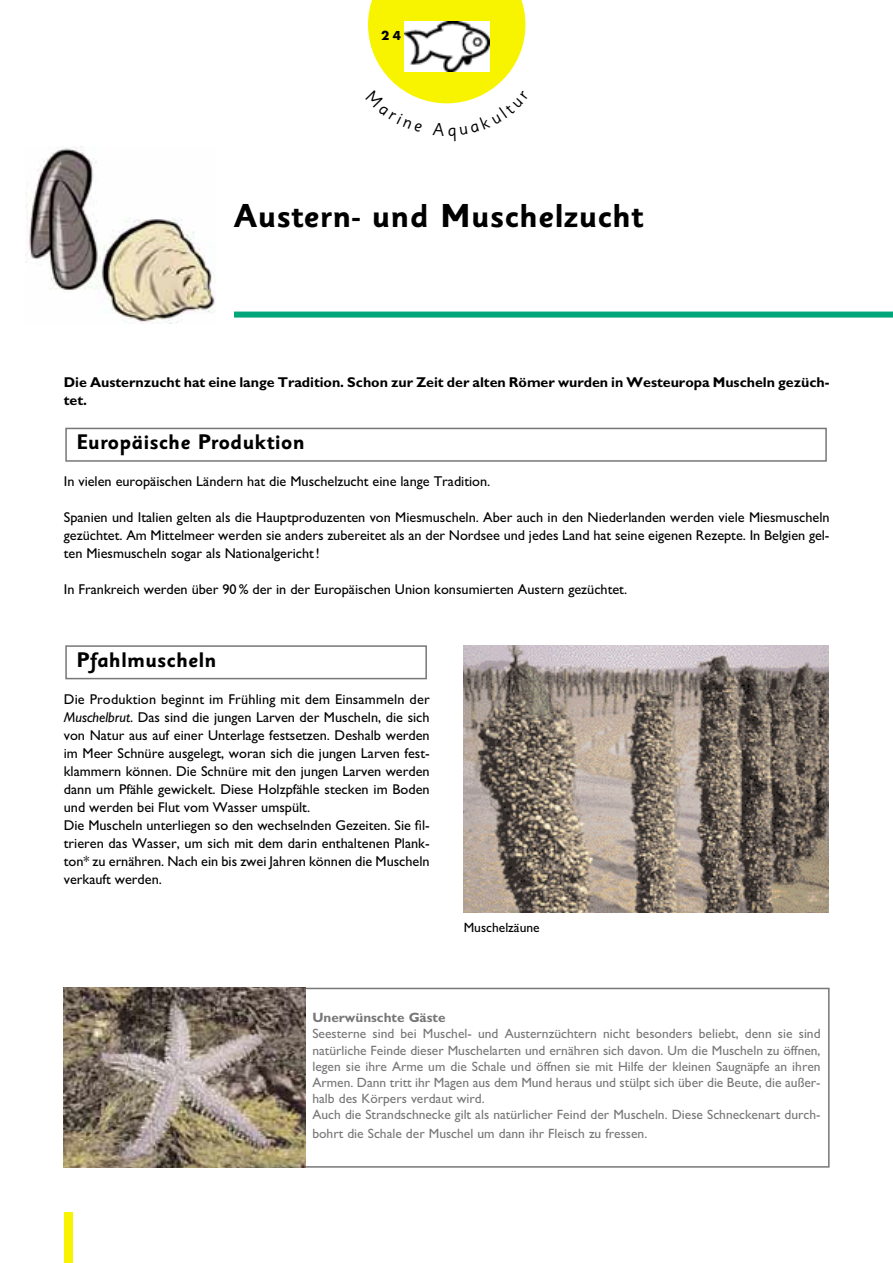
<style>
.page{position:relative;width:893px;height:1263px;background:#fff}
.page>*{position:absolute;margin:0;border:0;box-sizing:border-box;transform-origin:0 0}
.t1{font:700 33px "Sassoon Sans";color:#000}
.t2{font:700 21px "Sassoon Sans";color:#000}
.t3{font:14.25px/18px "M Gill Sans";color:#000;text-align:justify}
.t4{font:700 14.25px/18px "M Gill Sans";color:#000}
.t5{font:13.5px/16.2px "M Gill Sans";color:#777}
.t6{font:700 13.5px "M Gill Sans";color:#777}
.t7{font:13.5px "M Gill Sans";color:#000}
.t8{font:700 12px "Futura";color:#000}
.s1{font-style:italic}
</style>
<div class="page">
<div style="left:234px;top:312px;width:658px;height:6px;background:#00a67a"></div>
<div style="left:65px;top:428px;width:761px;height:34px;border:2px solid #777"></div>
<div style="left:65px;top:645px;width:362px;height:34px;border:2px solid #777"></div>
<img style="left:26px;top:146px;width:190px;height:178px">
<div style="left:64px;top:1212px;width:8px;height:51px;background:#f8f400"></div>
<img style="left:463px;top:645px;width:365px;height:268px">
<div style="left:303px;top:988px;width:526px;height:180px;border:2px solid #777"></div>
<img style="left:64px;top:988px;width:241px;height:180px">
<svg style="left:368px;top:0;width:158px;height:104px"></svg>
<p class="t8" style="left:381px;top:31px;width:21px">2 4</p>
<h1 class="t1" style="left:234px;top:204px;width:411px">Austern- und Muschelzucht</h1>
<p class="t4" style="left:64px;top:375px;width:767px">Die Austernzucht hat eine lange Tradition. Schon zur Zeit der alten Römer wurden in Westeuropa Muscheln gezüch&shy;tet.</p>
<h2 class="t2" style="left:77px;top:434px;width:230px">Europäische Produktion</h2>
<p class="t3" style="left:64px;top:474px;width:428px">In vielen europäischen Ländern hat die Muschelzucht eine lange Tradition.</p>
<p class="t3" style="left:64px;top:510px;width:767px">Spanien und Italien gelten als die Hauptproduzenten von Miesmuscheln. Aber auch in den Niederlanden werden viele Miesmuscheln gezüchtet. Am Mittelmeer werden sie anders zubereitet als an der Nordsee und jedes Land hat seine eigenen Rezepte. In Belgien gel&shy;ten Miesmuscheln sogar als Nationalgericht!</p>
<p class="t3" style="left:64px;top:582px;width:565px">In Frankreich werden über 90% der in der Europäischen Union konsumierten Austern gezüchtet.</p>
<h2 class="t2" style="left:77px;top:652px;width:142px">Pfahlmuscheln</h2>
<p class="t3" style="left:64px;top:692px;width:367px;text-align:left">Die Produktion beginnt im Frühling mit dem Einsammeln der <span class="s1">Muschelbrut</span>. Das sind die jungen Larven der Muscheln, die sich von Natur aus auf einer Unterlage festsetzen. Deshalb werden im Meer Schnüre ausgelegt, woran sich die jungen Larven fest&shy;klammern können. Die Schnüre mit den jungen Larven werden dann um Pfähle gewickelt. Diese Holzpfähle stecken im Boden und werden bei Flut vom Wasser umspült.<br>Die Muscheln unterliegen so den wechselnden Gezeiten. Sie fil&shy;trieren das Wasser, um sich mit dem darin enthaltenen Plank&shy;ton* zu ernähren. Nach ein bis zwei Jahren können die Muscheln verkauft werden.</p>
<p class="t7" style="left:463px;top:923px;width:77px">Muschelzäune</p>
<p class="t6" style="left:312px;top:1013px;width:135px">Unerwünschte Gäste</p>
<p class="t5" style="left:312px;top:1027px;width:509px">Seesterne sind bei Muschel- und Austernzüchtern nicht besonders beliebt, denn sie sind natürliche Feinde dieser Muschelarten und ernähren sich davon. Um die Muscheln zu öffnen, legen sie ihre Arme um die Schale und öffnen sie mit Hilfe der kleinen Saugnäpfe an ihren Armen. Dann tritt ihr Magen aus dem Mund heraus und stülpt sich über die Beute, die außer&shy;halb des Körpers verdaut wird.<br>Auch die Strandschnecke gilt als natürlicher Feind der Muscheln. Diese Schneckenart durch-</p>
<p class="t5" style="left:312px;top:1127px;width:336px">bohrt die Schale der Muschel um dann ihr Fleisch zu fressen.</p>
</div>
